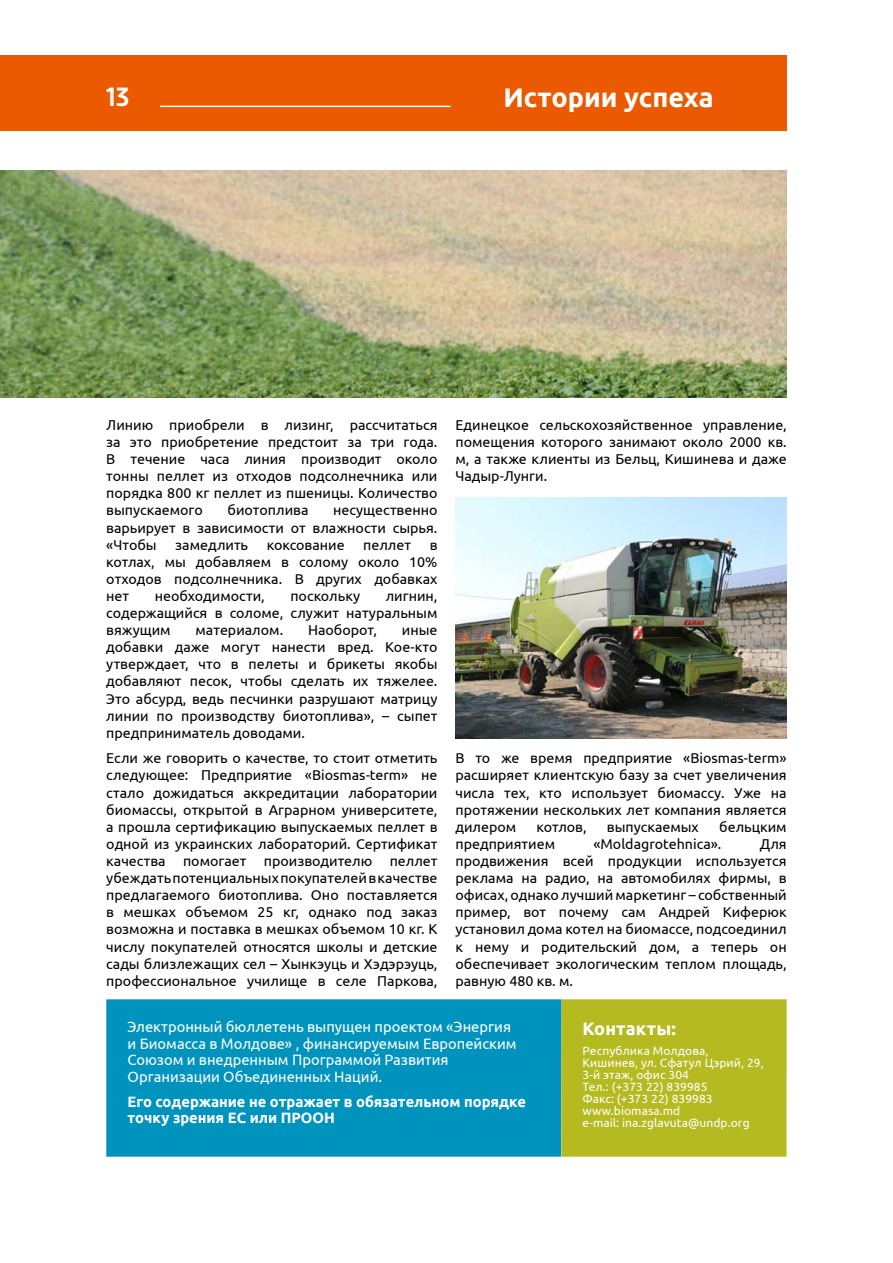
<style>
.page{position:relative;width:893px;height:1263px;background:#fff}
.page>*{position:absolute;margin:0;border:0;box-sizing:border-box;transform-origin:0 0}
.t1{font:700 27px "Ubuntu";color:#fff}
.t2{font:500 27px "Dobra";color:#fff}
.t3{font:700 18px "Ubuntu";letter-spacing:.005em;color:#fff}
.t4{font:15px/16.5px "Ubuntu";color:#fff}
.t5{font:700 15px/16.5px "Ubuntu";color:#fff}
.t6{font:14.25px/17.1px "Ubuntu";color:#000;text-align:justify}
.t7{font:12px/12px "Ubuntu";letter-spacing:.005em;color:#fff}
</style>
<div class="page">
<div style="left:0;top:55px;width:786px;height:75px;background:#eb5a00"></div>
<hr style="left:160px;top:106px;width:291px;height:1px;background:#fff">
<div style="left:561px;top:999px;width:226px;height:158px;background:#b5ba21"></div>
<div style="left:106px;top:999px;width:455px;height:158px;background:#0093be"></div>
<img style="left:0;top:170px;width:787px;height:228px">
<img style="left:455px;top:497px;width:332px;height:242px">
<h1 class="t2" style="left:106px;top:81px;width:25px">13</h1>
<h1 class="t1" style="left:503px;top:81px;width:212px">Истории успеха</h1>
<p class="t6" style="left:106px;top:416px;width:333px">Линию приобрели в лизинг, рассчитаться за это приобретение предстоит за три года.<br>В течение часа линия производит около тонны пеллет из отходов подсолнечника или порядка 800 кг пеллет из пшеницы. Количество выпускаемого</p>
<p class="t6" style="left:228px;top:501px;width:82px">биотоплива</p>
<p class="t6" style="left:106px;top:501px;width:333px;text-indent:227px">несущественно варьирует в зависимости от влажности сырья. «Чтобы</p>
<p class="t6" style="left:106px;top:536px;width:333px;text-indent:323px">в котлах, мы добавляем в солому около 10% отходов подсолнечника. В других добавках нет</p>
<p class="t6" style="left:175px;top:536px;width:74px">замедлить</p>
<p class="t6" style="left:267px;top:536px;width:79px">коксование</p>
<p class="t6" style="left:363px;top:536px;width:49px">пеллет</p>
<p class="t6" style="left:155px;top:587px;width:111px">необходимости,</p>
<p class="t6" style="left:290px;top:587px;width:71px">поскольку</p>
<p class="t6" style="left:106px;top:587px;width:333px;text-indent:279px">лигнин, содержащийся в соломе, служит натуральным вяжущим</p>
<p class="t6" style="left:196px;top:621px;width:89px">материалом.</p>
<p class="t6" style="left:308px;top:621px;width:70px">Наоборот,</p>
<p class="t6" style="left:106px;top:621px;width:333px;text-indent:296px">иные добавки даже могут нанести вред. Кое-кто утверждает, что в пелеты и брикеты якобы добавляют песок, чтобы сделать их тяжелее.<br>Это абсурд, ведь песчинки разрушают матрицу линии по производству биотоплива», – сыпет предприниматель доводами.</p>
<p class="t6" style="left:106px;top:749px;width:333px">Если же говорить о качестве, то стоит отметить следующее: Предприятие «Biosmas-term» не стало дожидаться аккредитации лаборатории биомассы, открытой в Аграрном университете, а прошла сертификацию выпускаемых пеллет в одной из украинских лабораторий. Сертификат качества помогает производителю пеллет убеждать потенциальных покупателей в качестве предлагаемого биотоплива. Оно поставляется в мешках объемом 25 кг, однако под заказ возможна и поставка в мешках объемом 10 кг. К числу покупателей относятся школы и детские сады близлежащих сел – Хынкэуць и Хэдэрэуць, профессиональное училище в селе Паркова,</p>
<p class="t6" style="left:455px;top:416px;width:333px">Единецкое сельскохозяйственное управление, помещения которого занимают около 2000 кв. м, а также клиенты из Бельц, Кишинева и даже Чадыр-Лунги.</p>
<p class="t6" style="left:455px;top:749px;width:333px">В то же время предприятие «Biosmas-term» расширяет клиентскую базу за счет увеличения числа тех, кто использует биомассу. Уже на протяжении нескольких лет компания является дилером</p>
<p class="t6" style="left:537px;top:818px;width:51px">котлов,</p>
<p class="t6" style="left:607px;top:818px;width:93px">выпускаемых</p>
<p class="t6" style="left:719px;top:818px;width:69px">бельцким</p>
<p class="t6" style="left:455px;top:835px;width:101px">предприятием</p>
<p class="t6" style="left:593px;top:835px;width:129px">«Moldagrotehnica».</p>
<p class="t6" style="left:455px;top:835px;width:333px;text-indent:304px">Для продвижения всей продукции используется реклама на радио, на автомобилях фирмы, в офисах, однако лучший маркетинг – собственный пример, вот почему сам Андрей Киферюк установил дома котел на биомассе, подсоединил к нему и родительский дом, а теперь он обеспечивает экологическим теплом площадь, равную 480 кв. м.</p>
<p class="t4" style="left:128px;top:1018px;width:391px">Электронный бюллетень выпущен проектом «Энергия и Биомасса в Молдове» , финансируемым Европейским Союзом и внедренным Программой Развития Организации Объединенных Наций.</p>
<p class="t5" style="left:128px;top:1093px;width:400px">Его содержание не отражает в обязательном порядке точку зрения ЕС или ПРООН</p>
<p class="t3" style="left:583px;top:1017px;width:95px">Контакты:</p>
<p class="t7" style="left:583px;top:1044px;width:183px">Республика Молдова,<br>Кишинев, ул. Сфатул Цэрий, 29,<br>3-й этаж, офис 304<br>Тел.: (+373 22) 839985<br>Факс: (+373 22) 839983 www.biomasa.md<br>e-mail: ina.zglavuta@undp.org</p>
</div>
